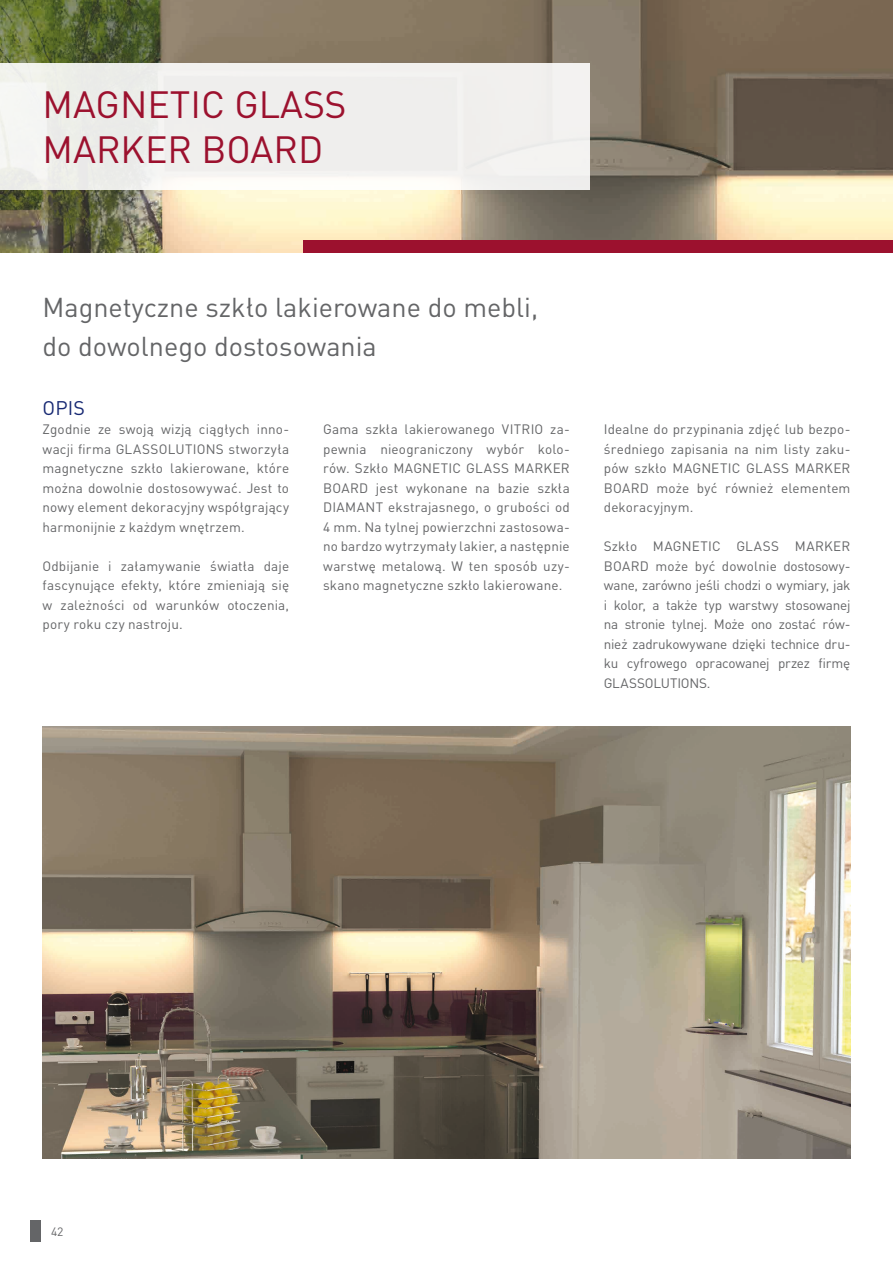
<style>
.page{position:relative;width:893px;height:1263px;background:#fff}
.page>*{position:absolute;margin:0;border:0;box-sizing:border-box;transform-origin:0 0}
.t1{font:37.5px "DIN Pro Pl";color:#9c112e}
.t2{font:27px "DIN Pro Pl";color:#646567}
.t3{font:19.5px "DIN Pro Pl";color:#172973}
.TEKST{font:13.5px/19.5px "DIN Pro Pl";letter-spacing:.01em;color:#646567;text-align:justify}
.t4{font:12px "DIN Pro Pl";color:#646567}
</style>
<div class="page">
<div style="left:30px;top:1220px;width:10px;height:22px;background:#646567"></div>
<img style="left:0;top:0;width:893px;height:253px">
<div style="left:304px;top:240px;width:589px;height:13px;background:#9c112e"></div>
<div style="left:0;top:63px;width:589px;height:126px;background:#efeeed"></div>
<img style="left:43px;top:727px;width:807px;height:432px">
<p class="t1" style="left:43px;top:81px;width:306px">MAGNETIC GLASS</p>
<p class="t1" style="left:43px;top:126px;width:282px">MARKER BOARD</p>
<p class="t2" style="left:43px;top:290px;width:497px">Magnetyczne szkło lakierowane do mebli,</p>
<p class="t2" style="left:43px;top:329px;width:336px">do dowolnego dostosowania</p>
<h1 class="t3" style="left:43px;top:395px;width:44px">OPIS</h1>
<p class="TEKST" style="left:43px;top:419px;width:248px">Zgodnie ze swoją wizją ciągłych inno&shy;wacji firma GLASSOLUTIONS stworzyła magnetyczne szkło lakierowane, które można dowolnie dostosowywać. Jest to nowy element dekoracyjny współgrający harmonijnie z każdym wnętrzem.</p>
<p class="TEKST" style="left:43px;top:556px;width:248px">Odbijanie i załamywanie światła daje fascynujące efekty, które zmieniają się w zależności od warunków otoczenia, pory roku czy nastroju.</p>
<p class="TEKST" style="left:323px;top:419px;width:248px">Gama szkła lakierowanego VITRIO za&shy;pewnia nieograniczony wybór kolo&shy;rów. Szkło MAGNETIC GLASS MARKER BOARD jest wykonane na bazie szkła DIAMANT ekstrajasnego, o grubości od 4 mm. Na tylnej powierzchni zastosowa&shy;no bardzo wytrzymały lakier, a następnie warstwę metalową. W ten sposób uzy&shy;skano magnetyczne szkło lakierowane.</p>
<p class="TEKST" style="left:604px;top:419px;width:248px">Idealne do przypinania zdjęć lub bezpo&shy;średniego zapisania na nim listy zaku&shy;pów szkło MAGNETIC GLASS MARKER BOARD może być również elementem dekoracyjnym.</p>
<p class="TEKST" style="left:604px;top:536px;width:248px">Szkło MAGNETIC GLASS MARKER BOARD może być dowolnie dostosowy&shy;wane, zarówno jeśli chodzi o wymiary, jak i kolor, a także typ warstwy stosowanej na stronie tylnej. Może ono zostać rów&shy;nież zadrukowywane dzięki technice dru&shy;ku cyfrowego opracowanej przez firmę GLASSOLUTIONS.</p>
<p class="t4" style="left:51px;top:1224px;width:14px">42</p>
</div>
